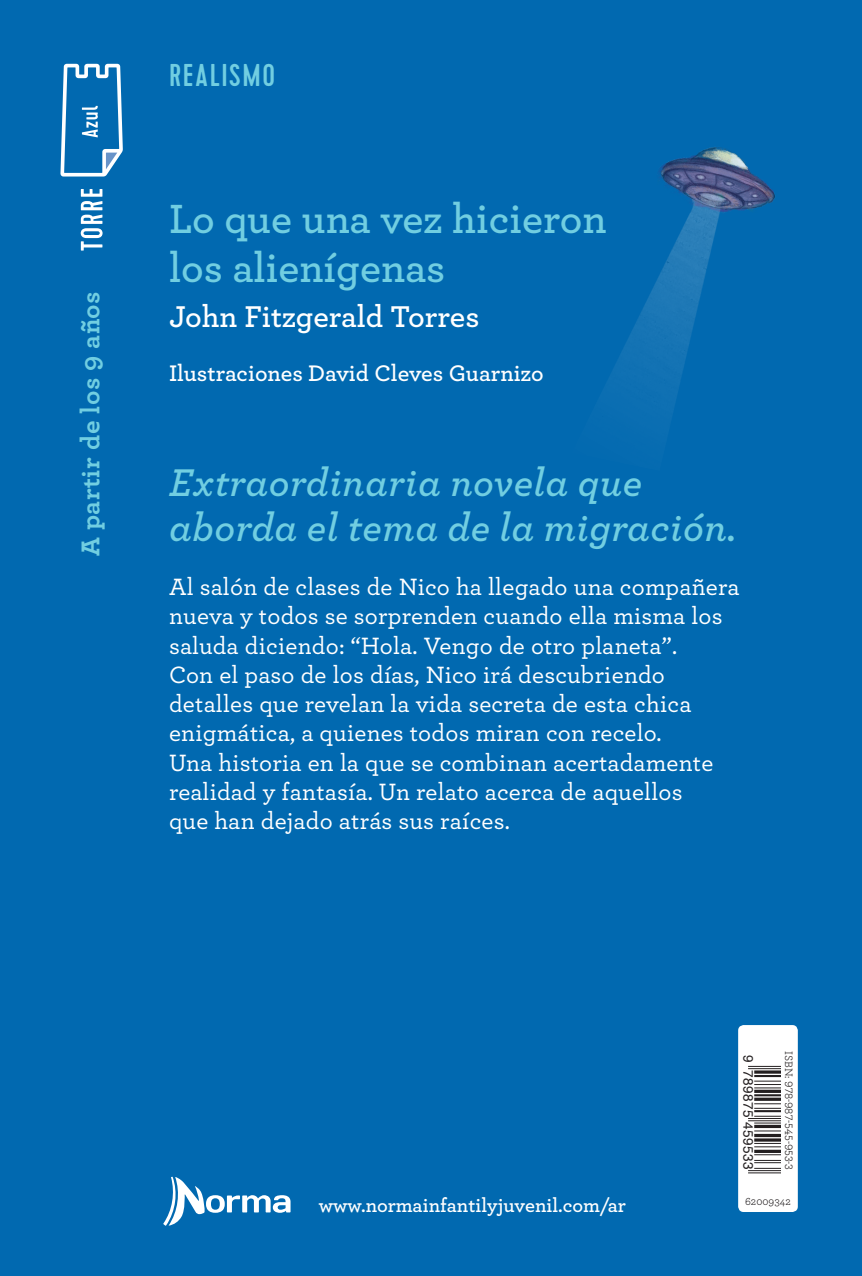
<style>
.page{position:relative;width:862px;height:1276px;background:#fff}
.page>*{position:absolute;margin:0;border:0;box-sizing:border-box;transform-origin:0 0}
.t1{font:600 42.75px/49.5px "Archer";color:#71cee1}
.t2{font:italic 600 40.5px/45px "Archer";letter-spacing:.01em;color:#71cee1}
.t3{font:600 31.5px "Archer";color:#fff}
.t4{font:500 31.5px "Cervo";letter-spacing:.05em;color:#71cee1}
.t5{font:700 27px "Archer";letter-spacing:.02em;color:#71cee1}
.t6{font:500 24.75px/29.2px "Archer";letter-spacing:.01em;color:#fff}
.t7{font:600 23.62px "Archer";color:#fff}
.t8{font:600 20.25px "Archer";color:#fff}
.t9{font:13.72px "Helvetica";letter-spacing:.025em;color:#231f20}
.t10{font:11.25px "Archer";color:#231f20}
</style>
<div class="page">
<div style="left:0;top:0;width:861px;height:1276px;background:#0169b0"></div>
<div style="left:737px;top:1025px;width:60px;height:187px;background:#fff;border-radius:5px"></div>
<hr style="left:747px;top:1068px;width:33px;height:1px;background:#231f20">
<hr style="left:747px;top:1066px;width:33px;height:1px;background:#231f20">
<hr style="left:753px;top:1070px;width:27px;height:3px;background:#231f20">
<hr style="left:753px;top:1075px;width:27px;height:2px;background:#231f20">
<svg style="left:754px;top:1080px;width:26px;height:8px"></svg>
<svg style="left:754px;top:1089px;width:26px;height:4px"></svg>
<hr style="left:753px;top:1094px;width:27px;height:2px;background:#231f20">
<svg style="left:754px;top:1097px;width:26px;height:4px"></svg>
<svg style="left:754px;top:1103px;width:26px;height:5px"></svg>
<hr style="left:753px;top:1110px;width:27px;height:2px;background:#231f20">
<svg style="left:754px;top:1122px;width:26px;height:1px"></svg>
<hr style="left:747px;top:1120px;width:33px;height:1px;background:#231f20">
<hr style="left:747px;top:1118px;width:33px;height:1px;background:#231f20">
<svg style="left:754px;top:1115px;width:26px;height:1px"></svg>
<svg style="left:754px;top:1124px;width:26px;height:4px"></svg>
<svg style="left:754px;top:1130px;width:26px;height:1px"></svg>
<hr style="left:753px;top:1138px;width:27px;height:3px;background:#231f20">
<hr style="left:753px;top:1134px;width:27px;height:3px;background:#231f20">
<svg style="left:754px;top:1143px;width:26px;height:4px"></svg>
<svg style="left:754px;top:1149px;width:26px;height:4px"></svg>
<hr style="left:747px;top:1172px;width:33px;height:1px;background:#231f20">
<hr style="left:747px;top:1170px;width:33px;height:1px;background:#231f20">
<svg style="left:754px;top:1154px;width:26px;height:15px"></svg>
<img style="left:606px;top:147px;width:169px;height:276px">
<svg style="left:163px;top:1176px;width:127px;height:49px"></svg>
<svg style="left:81px;top:189px;width:21px;height:61px"></svg>
<svg style="left:60px;top:64px;width:63px;height:112px"></svg>
<p class="t5" style="left:69px;top:556px;width:266px;rotate:-90deg">A partir de los 9 años</p>
<p class="t4" style="left:169px;top:56px;width:107px">REALISMO</p>
<h1 class="t1" style="left:169px;top:191px;width:439px">Lo que una vez hicieron los alienígenas</h1>
<p class="t3" style="left:169px;top:293px;width:312px">John Fitzgerald Torres</p>
<p class="t7" style="left:169px;top:355px;width:376px">Ilustraciones David Cleves Guarnizo</p>
<h2 class="t2" style="left:169px;top:457px;width:568px">Extraordinaria novela que aborda el tema de la migración.</h2>
<p class="t6" style="left:169px;top:571px;width:572px">Al salón de clases de Nico ha llegado una compañera nueva y todos se sorprenden cuando ella misma los saluda diciendo: “Hola. Vengo de otro planeta”.<br>Con el paso de los días, Nico irá descubriendo detalles que revelan la vida secreta de esta chica enigmática, a quienes todos miran con recelo.<br>Una historia en la que se combinan acertadamente realidad y fantasía. Un relato acerca de aquellos<br>que han dejado atrás sus raíces.</p>
<p class="t8" style="left:318px;top:1190px;width:308px">www.normainfantilyjuvenil.com/ar</p>
<p class="t9" style="left:758px;top:1054px;width:117px;rotate:90deg">9 789875 459533</p>
<p class="t10" style="left:796px;top:1050px;width:121px;rotate:90deg">ISBN: 978-987-545-953-3</p>
<p class="t10" style="left:744px;top:1193px;width:47px">62009342</p>
</div>
